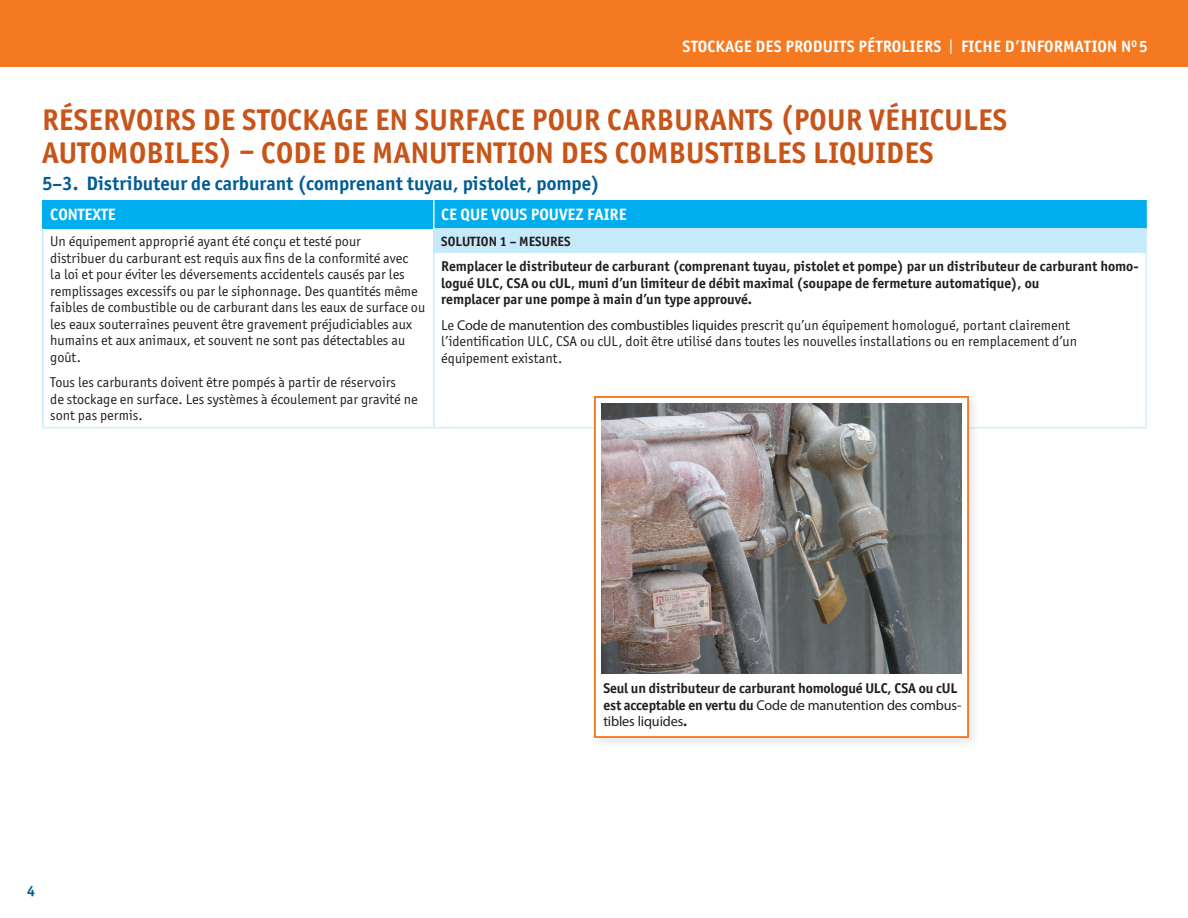
<style>
.page{position:relative;width:1188px;height:918px;background:#fff}
.page>*{position:absolute;margin:0;border:0;box-sizing:border-box;transform-origin:0 0}
.t1{font:700 30px/33px "Officina Sans ITC Pro";letter-spacing:.01em;color:#c75418}
.t2{font:700 19.5px "Officina Sans ITC Pro";color:#005d95}
.t3{font:700 16.5px "Officina Sans ITC Pro";letter-spacing:.01em;color:#fff}
.t4{font:700 15px "Officina Sans ITC Pro";color:#005d95}
.t5{font:14.25px/16.5px "Officina Sans ITC Pro";color:#231f20}
.t6{font:700 14.25px/16.5px "Officina Sans ITC Pro";color:#231f20}
.t7{font:14.25px/16.5px "Myriad Pro";letter-spacing:-.01em;color:#231f20}
.t8{font:700 13.5px "Officina Sans ITC Pro";color:#231f20}
.s1{font-weight:400}
.s2{font-family:"Myriad Pro"}
.s3{font-family:"Officina Sans ITC Pro";font-weight:700}
</style>
<div class="page">
<div style="left:0;top:0;width:1188px;height:68px;background:#f47921"></div>
<div style="left:43px;top:200px;width:391px;height:28px;background:#00aeef"></div>
<div style="left:434px;top:200px;width:712px;height:28px;background:#00aeef"></div>
<div style="left:434px;top:228px;width:712px;height:25px;background:#c6eafa"></div>
<hr style="left:42px;top:200px;width:2px;height:28px;background:#00aeef">
<hr style="left:42px;top:228px;width:2px;height:25px;background:#c6eafa">
<hr style="left:42px;top:253px;width:2px;height:174px;background:#c6eafa">
<hr style="left:433px;top:253px;width:2px;height:174px;background:#c6eafa">
<hr style="left:433px;top:200px;width:2px;height:28px;background:#fff">
<hr style="left:1145px;top:253px;width:2px;height:174px;background:#d4effb">
<hr style="left:1145px;top:200px;width:2px;height:28px;background:#00aeef">
<hr style="left:433px;top:228px;width:2px;height:25px;background:#c6eafa">
<hr style="left:1145px;top:228px;width:2px;height:25px;background:#c6eafa">
<hr style="left:42px;top:427px;width:392px;height:2px;background:#d4effb">
<hr style="left:434px;top:427px;width:713px;height:2px;background:#d4effb">
<div style="left:590px;top:392px;width:392px;height:359px;background:#231f20;opacity:.1"></div>
<div style="left:594px;top:396px;width:375px;height:342px;background:#fff;border:2px solid #f47921"></div>
<img style="left:602px;top:404px;width:359px;height:270px">
<p class="t3" style="left:682px;top:37px;width:467px">STOCKAGE DES PRODUITS PÉTROLIERS <span class="s1">|</span> FICHE D’INFORMATION N<sup>O</sup> 5</p>
<h1 class="t1" style="left:42px;top:103px;width:967px">RÉSERVOIRS DE STOCKAGE EN SURFACE POUR CARBURANTS (POUR VÉHICULES<br>AUTOMOBILES) – CODE DE MANUTENTION DES COMBUSTIBLES LIQUIDES</h1>
<h2 class="t2" style="left:42px;top:171px;width:559px">5–3. Distributeur de carburant (comprenant tuyau, pistolet, pompe)</h2>
<p class="t3" style="left:50px;top:204px;width:67px">CONTEXTE</p>
<p class="t3" style="left:441px;top:204px;width:187px">CE QUE VOUS POUVEZ FAIRE</p>
<p class="t5" style="left:50px;top:233px;width:376px">Un équipement approprié ayant été conçu et testé pour<br>distribuer du carburant est requis aux fins de la conformité avec<br>la loi et pour éviter les déversements accidentels causés par les remplissages excessifs ou par le siphonnage. Des quantités même faibles de combustible ou de carburant dans les eaux de surface ou les eaux souterraines peuvent être gravement préjudiciables aux humains et aux animaux, et souvent ne sont pas détectables au goût.</p>
<p class="t5" style="left:50px;top:374px;width:369px">Tous les carburants doivent être pompés à partir de réservoirs<br>de stockage en surface. Les systèmes à écoulement par gravité ne sont pas permis.</p>
<p class="t8" style="left:441px;top:233px;width:131px">SOLUTION 1 – MESURES</p>
<p class="t6" style="left:441px;top:258px;width:699px">Remplacer le distributeur de carburant (comprenant tuyau, pistolet et pompe) par un distributeur de carburant homo&shy;logué ULC, CSA ou cUL, muni d’un limiteur de débit maximal (soupape de fermeture automatique), ou<br>remplacer par une pompe à main d’un type approuvé.</p>
<p class="t5" style="left:441px;top:316px;width:637px">Le <span class="s2">Code de manutention des combustibles liquides</span> prescrit qu’un équipement homologué, portant clairement l’identification ULC, CSA ou cUL, doit être utilisé dans toutes les nouvelles installations ou en remplacement d’un équipement existant.</p>
<p class="t4" style="left:27px;top:882px;width:10px">4</p>
<p class="t6" style="left:603px;top:680px;width:355px">Seul un distributeur de carburant homologué ULC, CSA ou cUL</p>
<p class="t7" style="left:603px;top:696px;width:360px"><span class="s3">est acceptable en vertu du</span> Code de manutention des combus&shy;tibles liquides<span class="s3">.</span></p>
</div>
